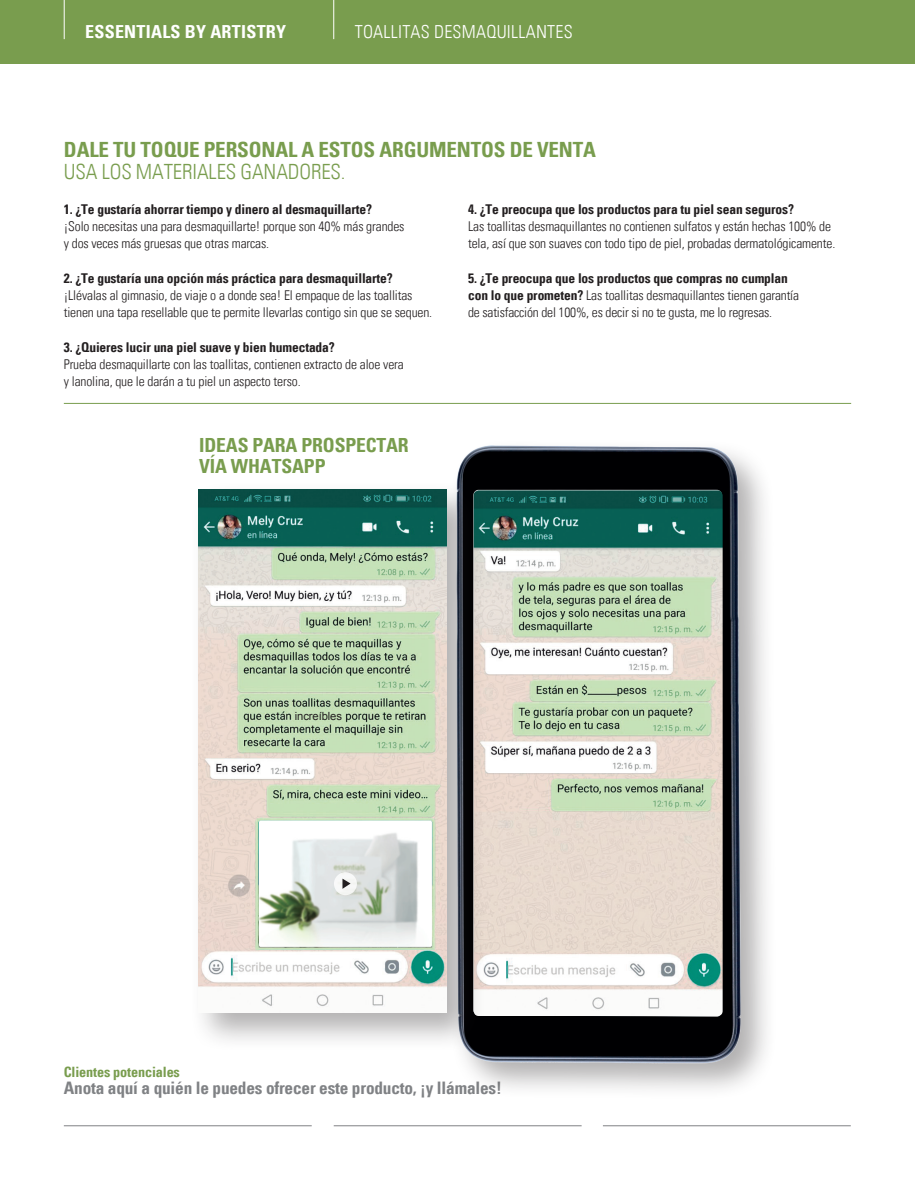
<style>
.page{position:relative;width:915px;height:1191px;background:#fff}
.page>*{position:absolute;margin:0;border:0;box-sizing:border-box;transform-origin:0 0}
.t1{font:700 condensed 21px/22.5px "Univers";letter-spacing:-.005em;color:#799d4e}
.t2{font:700 condensed 19.5px "Univers";letter-spacing:-.005em;color:#799d4e}
.t3{font:300 condensed 18px "Univers";letter-spacing:.015em;color:#fff}
.t4{font:700 condensed 18px "Univers";letter-spacing:.015em;color:#fff}
._2_1_Texto_2_Breves{font:700 condensed 17.25px "Univers";letter-spacing:-.01em;color:#808285}
._2_1_Texto_2_Breves-2{font:700 condensed 14.25px "Univers";letter-spacing:-.01em;color:#799d4e}
._2_1_Texto_2_Breves-3{font:300 condensed 13.5px/17.2px "Univers";letter-spacing:-.01em;color:#231f20}
._2_1_Texto_2_Breves-4{font:11.25px "Arial";letter-spacing:-.01em;color:#231f20}
.s1{font-weight:300}
.s2{font-weight:700}
</style>
<div class="page">
<hr style="left:64px;top:1125px;width:247px;height:1px;background:#808285">
<hr style="left:333px;top:1125px;width:248px;height:1px;background:#808285">
<hr style="left:602px;top:1125px;width:248px;height:1px;background:#808285">
<hr style="left:64px;top:403px;width:786px;height:1px;background:#799d4e">
<div style="left:0;top:0;width:914px;height:64px;background:#799d4e"></div>
<hr style="left:64px;top:0;width:1px;height:39px;background:#fff">
<hr style="left:333px;top:0;width:1px;height:39px;background:#fff">
<img style="left:457px;top:445px;width:310px;height:645px">
<img style="left:485px;top:490px;width:237px;height:526px">
<div style="left:190px;top:481px;width:295px;height:571px;background:#231f20;opacity:.35"></div>
<img style="left:199px;top:490px;width:247px;height:523px">
<img style="left:259px;top:820px;width:173px;height:127px">
<div style="left:334px;top:872px;width:23px;height:23px;background:#f7f8f7;border-radius:50%"></div>
<svg style="left:342px;top:878px;width:8px;height:11px"></svg>
<div style="left:295px;top:711px;width:48px;height:10px;background:#c5e2b8"></div>
<p class="t4" style="left:85px;top:21px;width:202px">ESSENTIALS BY ARTISTRY</p>
<p class="t3" style="left:354px;top:21px;width:219px">TOALLITAS DESMAQUILLANTES</p>
<p class="t1" style="left:64px;top:138px;width:533px">DALE TU TOQUE PERSONAL A ESTOS ARGUMENTOS DE VENTA<br><span class="s1">USA LOS MATERIALES GANADORES.</span></p>
<p class="_2_1_Texto_2_Breves-3" style="left:468px;top:200px;width:368px"><span class="s2">4. ¿Te preocupa que los productos para tu piel sean seguros?<br></span>Las toallitas desmaquillantes no contienen sulfatos y están hechas 100% de tela, así que son suaves con todo tipo de piel, probadas dermatológicamente.</p>
<p class="_2_1_Texto_2_Breves-3" style="left:468px;top:269px;width:332px"><span class="s2">5. ¿Te preocupa que los productos que compras no cumplan con lo que prometen?</span> Las toallitas desmaquillantes tienen garantía de satisfacción del 100%, es decir si no te gusta, me lo regresas.</p>
<p class="_2_1_Texto_2_Breves-3" style="left:64px;top:200px;width:342px"><span class="s2">1. ¿Te gustaría ahorrar tiempo y dinero al desmaquillarte?<br></span>¡Solo necesitas una para desmaquillarte! porque son 40% más grandes y dos veces más gruesas que otras marcas.</p>
<p class="_2_1_Texto_2_Breves-3" style="left:64px;top:269px;width:370px"><span class="s2">2. ¿Te gustaría una opción más práctica para desmaquillarte? </span>¡Llévalas al gimnasio, de viaje o a donde sea! El empaque de las toallitas tienen una tapa resellable que te permite llevarlas contigo sin que se sequen.</p>
<p class="_2_1_Texto_2_Breves-3" style="left:64px;top:338px;width:341px"><span class="s2">3. ¿Quieres lucir una piel suave y bien humectada?<br></span>Prueba desmaquillarte con las toallitas, contienen extracto de aloe vera y lanolina, que le darán a tu piel un aspecto terso.</p>
<p class="t2" style="left:199px;top:433px;width:211px">IDEAS PARA PROSPECTAR</p>
<p class="t2" style="left:199px;top:454px;width:128px">VÍA WHATSAPP</p>
<p class="_2_1_Texto_2_Breves-4" style="left:295px;top:708px;width:49px">increíbles</p>
<p class="_2_1_Texto_2_Breves-2" style="left:64px;top:1063px;width:118px">Clientes potenciales</p>
<p class="_2_1_Texto_2_Breves" style="left:64px;top:1077px;width:439px">Anota aquí a quién le puedes ofrecer este producto, ¡y llámales!</p>
</div>
